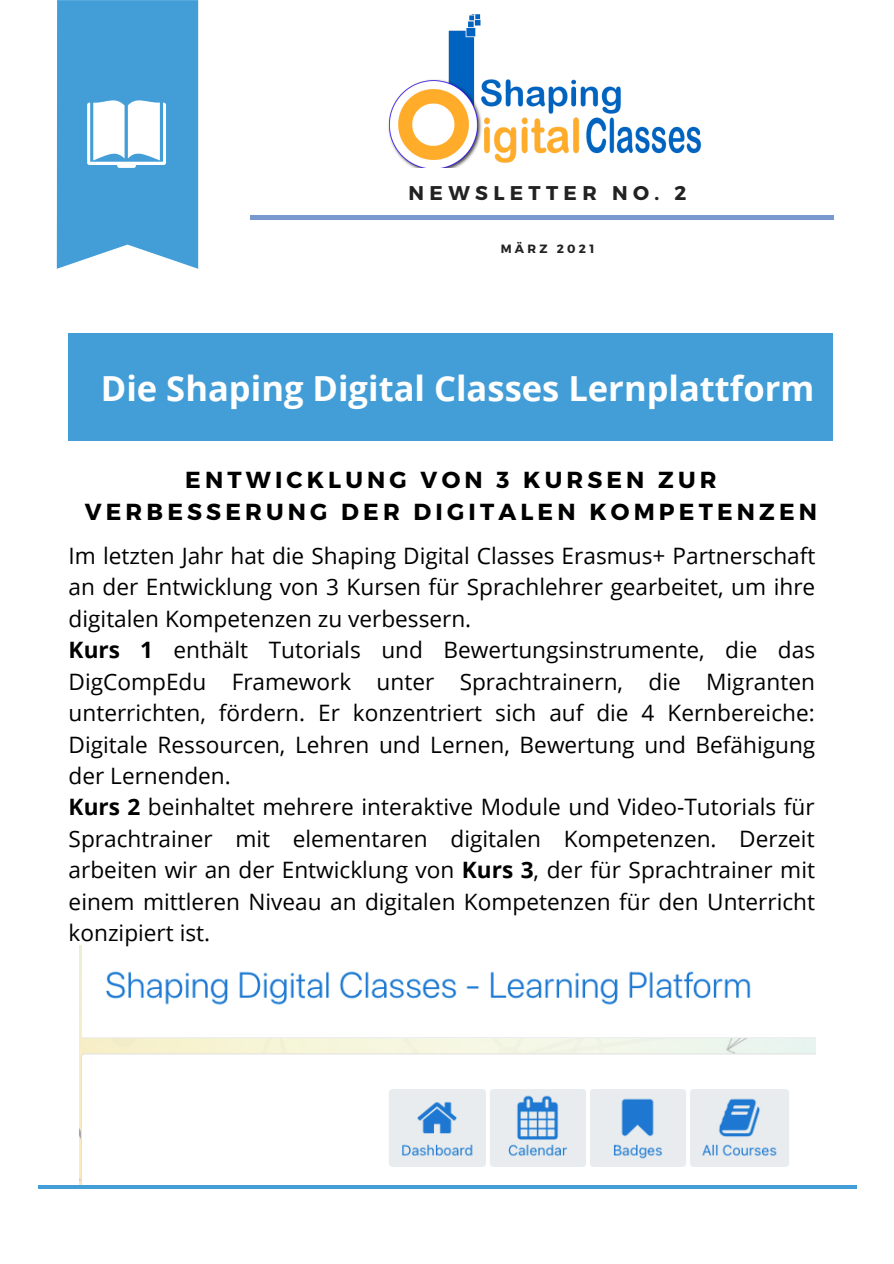
<style>
.page{position:relative;width:894px;height:1264px;background:#fff}
.page>*{position:absolute;margin:0;border:0;box-sizing:border-box;transform-origin:0 0}
.t1{font:700 34.5px "Open Sans";color:#fff}
.t2{font:700 23.25px/31.5px "Montserrat";letter-spacing:.18em;color:#000;text-align:center}
.t3{font:22.65px/31.3px "Open Sans";color:#000;text-align:justify}
.t4{font:700 19.8px "Montserrat";letter-spacing:.27em;color:#222}
.t5{font:700 12px "Montserrat";letter-spacing:.27em;color:#222}
.s1{font-weight:700}
</style>
<div class="page">
<svg style="left:57px;top:0;width:141px;height:269px;background:#60adde"></svg>
<hr style="left:250px;top:216px;width:583px;height:3px;background:#7899d0">
<img style="left:79px;top:945px;width:735px;height:239px">
<svg style="left:38px;top:1184px;width:818px;height:4px;fill:#439ed8"></svg>
<img style="left:388px;top:14px;width:314px;height:154px">
<div style="left:69px;top:333px;width:764px;height:108px;background:#439ed8"></div>
<p class="t4" style="left:408px;top:180px;width:279px">NEWSLETTER NO. 2</p>
<p class="t5" style="left:500px;top:241px;width:95px">MÄRZ 2021</p>
<p class="t1" style="left:101px;top:364px;width:714px">Die Shaping Digital Classes Lernplattform</p>
<p class="t2" style="left:85px;top:463px;width:733px">ENTWICKLUNG VON 3 KURSEN ZUR<br>VERBESSERUNG DER DIGITALEN KOMPETENZEN</p>
<p class="t3" style="left:69px;top:539px;width:748px">Im letzten Jahr hat die Shaping Digital Classes Erasmus+ Partnerschaft an der Entwicklung von 3 Kursen für Sprachlehrer gearbeitet, um ihre digitalen Kompetenzen zu verbessern.</p>
<p class="t3" style="left:69px;top:633px;width:748px"><span class="s1">Kurs 1</span> enthält Tutorials und Bewertungsinstrumente, die das DigCompEdu Framework unter Sprachtrainern, die Migranten unterrichten, fördern. Er konzentriert sich auf die 4 Kernbereiche:<br>Digitale Ressourcen, Lehren und Lernen, Bewertung und Befähigung der Lernenden.</p>
<p class="t3" style="left:69px;top:790px;width:747px"><span class="s1">Kurs 2</span> beinhaltet mehrere interaktive Module und Video-Tutorials für Sprachtrainer mit elementaren digitalen Kompetenzen. Derzeit arbeiten wir an der Entwicklung von <span class="s1">Kurs 3</span>, der für Sprachtrainer mit einem mittleren Niveau an digitalen Kompetenzen für den Unterricht konzipiert ist.</p>
</div>
